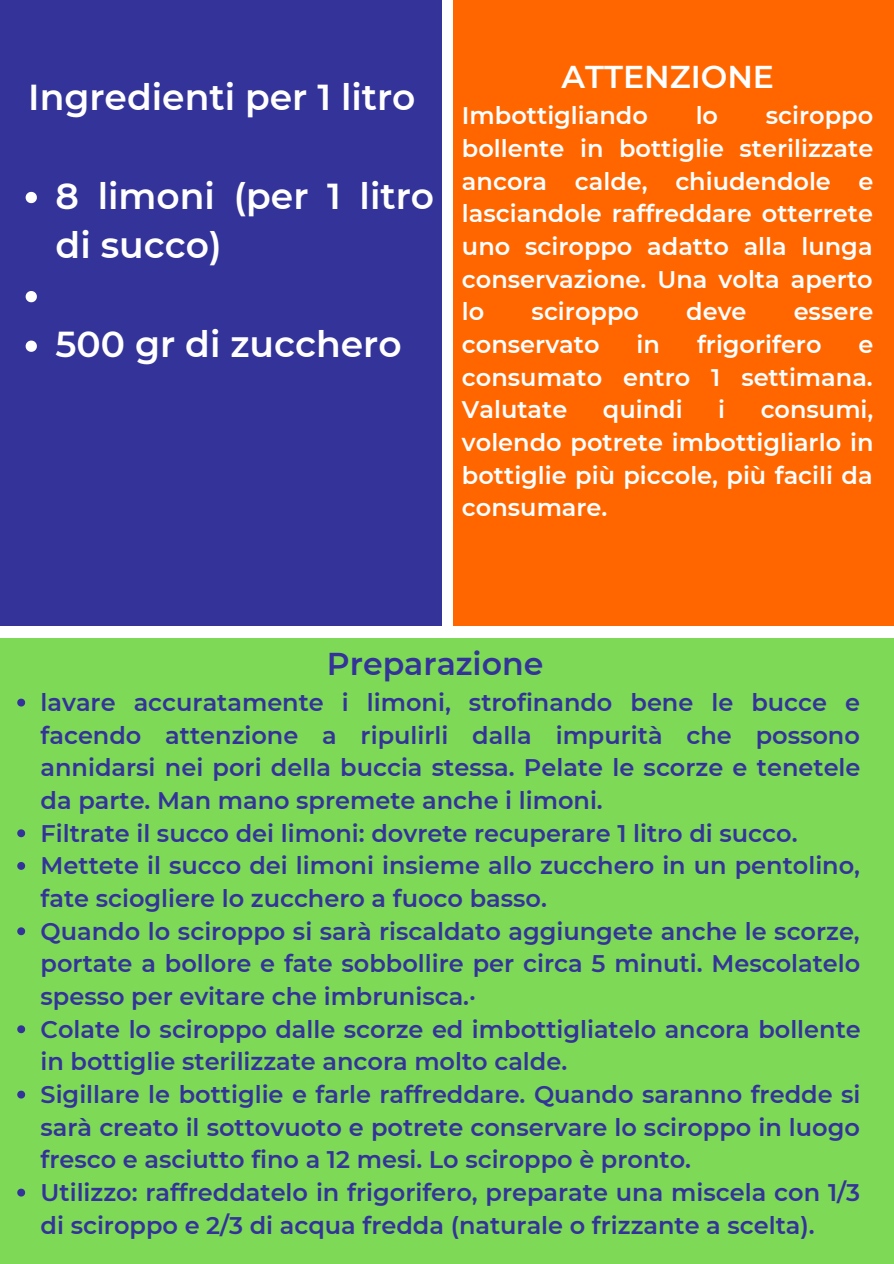
<style>
.page{position:relative;width:894px;height:1264px;background:#fff}
.page>*{position:absolute;margin:0;border:0;box-sizing:border-box;transform-origin:0 0}
.t1{font:600 36px/49.5px "Montserrat";color:#fff}
.t2{font:600 31.5px "Montserrat";color:#339}
.t3{font:600 31.5px "Montserrat";color:#fff}
.t4{font:600 24px/32.7px "Montserrat";color:#339}
.t5{font:600 24px/32.7px "Montserrat";color:#fff;text-align:justify}
</style>
<div class="page">
<div style="left:0;top:0;width:441px;height:626px;background:#339"></div>
<div style="left:453px;top:0;width:440px;height:626px;background:#f60"></div>
<div style="left:0;top:637px;width:893px;height:626px;background:#7ed957"></div>
<svg style="left:26px;top:192px;width:11px;height:11px"></svg>
<svg style="left:26px;top:291px;width:11px;height:11px"></svg>
<svg style="left:26px;top:340px;width:11px;height:12px"></svg>
<svg style="left:17px;top:698px;width:8px;height:8px"></svg>
<svg style="left:17px;top:829px;width:8px;height:8px"></svg>
<svg style="left:17px;top:862px;width:8px;height:7px"></svg>
<svg style="left:17px;top:927px;width:8px;height:8px"></svg>
<svg style="left:17px;top:1025px;width:8px;height:8px"></svg>
<svg style="left:17px;top:1090px;width:8px;height:8px"></svg>
<svg style="left:17px;top:1188px;width:8px;height:8px"></svg>
<h1 class="t1" style="left:28px;top:72px;width:388px">Ingredienti per 1 litro</h1>
<h1 class="t1" style="left:56px;top:171px;width:380px">8 limoni (per 1 litro di succo)</h1>
<h1 class="t1" style="left:56px;top:320px;width:347px">500 gr di zucchero</h1>
<h2 class="t3" style="left:561px;top:58px;width:214px">ATTENZIONE</h2>
<p class="t5" style="left:462px;top:99px;width:187px">Imbottigliando</p>
<p class="t5" style="left:695px;top:99px;width:24px">lo</p>
<p class="t5" style="left:462px;top:99px;width:413px;text-indent:304px">sciroppo bollente in bottiglie sterilizzate ancora calde, chiudendole e lasciandole raffreddare otterrete uno sciroppo adatto alla lunga conservazione. Una volta aperto lo</p>
<p class="t5" style="left:531px;top:295px;width:109px">sciroppo</p>
<p class="t5" style="left:686px;top:295px;width:62px">deve</p>
<p class="t5" style="left:793px;top:295px;width:81px">essere</p>
<p class="t5" style="left:462px;top:328px;width:139px">conservato</p>
<p class="t5" style="left:636px;top:328px;width:25px">in</p>
<p class="t5" style="left:696px;top:328px;width:126px">frigorifero</p>
<p class="t5" style="left:462px;top:328px;width:413px;text-indent:396px">e consumato entro 1 settimana.<br>Valutate</p>
<p class="t5" style="left:462px;top:393px;width:413px;text-indent:298px">consumi, volendo potrete imbottigliarlo in bottiglie più piccole, più facili da consumare.</p>
<p class="t5" style="left:602px;top:393px;width:81px">quindi</p>
<p class="t5" style="left:718px;top:393px;width:8px">i</p>
<h2 class="t2" style="left:327px;top:644px;width:218px">Preparazione</h2>
<p class="t4" style="left:41px;top:686px;width:821px">lavare accuratamente i limoni, strofinando bene le bucce e facendo attenzione a ripulirli dalla impurità che possono annidarsi nei pori della buccia stessa. Pelate le scorze e tenetele da parte. Man mano spremete anche i limoni.<br>Filtrate il succo dei limoni: dovrete recuperare 1 litro di succo.<br>Mettete il succo dei limoni insieme allo zucchero in un pentolino, fate sciogliere lo zucchero a fuoco basso.<br>Quando lo sciroppo si sarà riscaldato aggiungete anche le scorze, portate a bollore e fate sobbollire per circa 5 minuti. Mescolatelo spesso per evitare che imbrunisca.·<br>Colate lo sciroppo dalle scorze ed imbottigliatelo ancora bollente in bottiglie sterilizzate ancora molto calde.<br>Sigillare le bottiglie e farle raffreddare. Quando saranno fredde si sarà creato il sottovuoto e potrete conservare lo sciroppo in luogo fresco e asciutto fino a 12 mesi. Lo sciroppo è pronto.<br>Utilizzo: raffreddatelo in frigorifero, preparate una miscela con 1/3 di sciroppo e 2/3 di acqua fredda (naturale o frizzante a scelta).</p>
</div>
